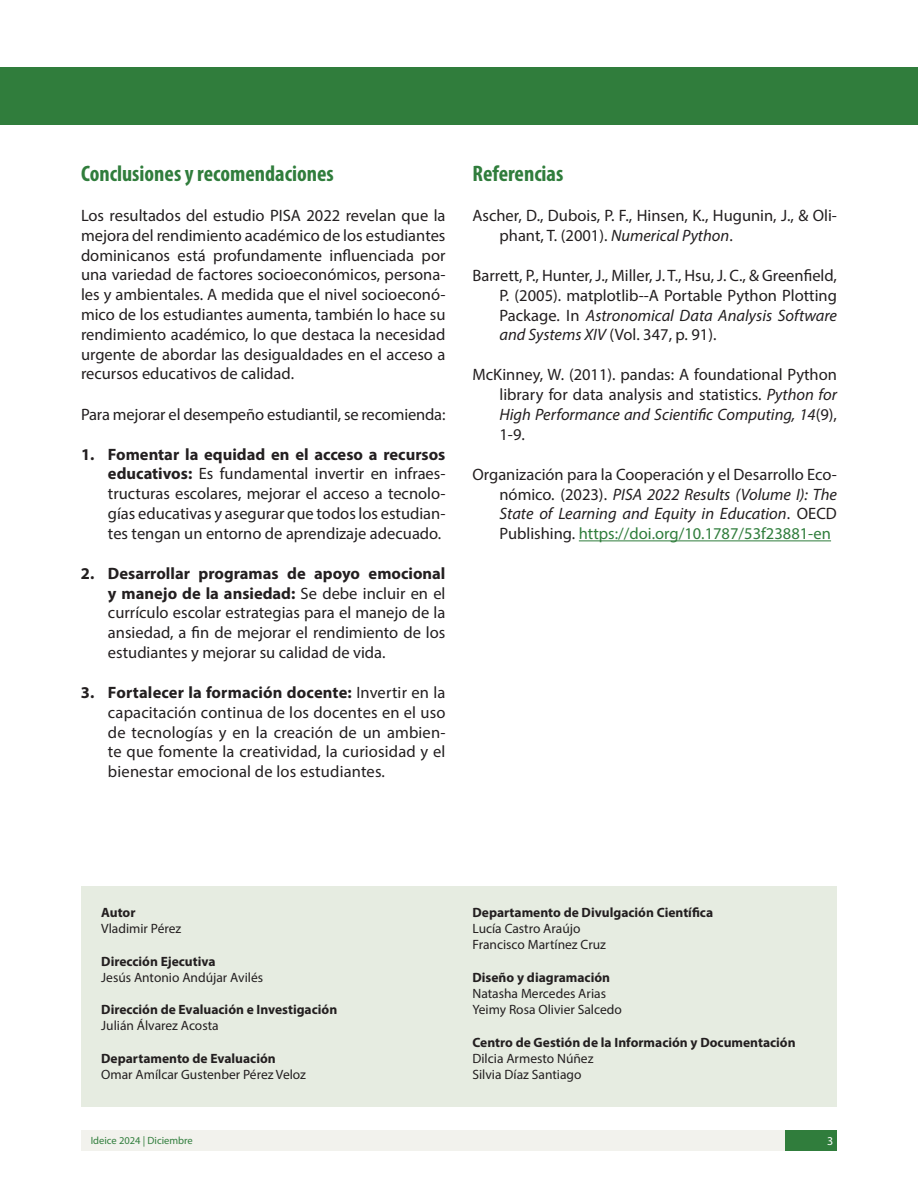
<style>
.page{position:relative;width:918px;height:1188px;background:#fff}
.page>*{position:absolute;margin:0;border:0;box-sizing:border-box;transform-origin:0 0}
.t1{font:700 condensed 22.5px "Myriad Pro";color:#307d3c}
.t2{font:16.5px/19.8px "Myriad Pro";color:#231f20;text-align:justify}
.t3{font:13.5px/16.2px "Myriad Pro";color:#231f20}
.t4{font:700 13.5px "Myriad Pro";color:#231f20}
.t5{font:12px "Myriad Pro";color:#fff}
.t6{font:10.5px "Myriad Pro";color:#307d3c}
.s1{font-weight:700}
.s2{font-style:italic}
.s3{color:#307d3c}
</style>
<div class="page">
<div style="left:81px;top:1131px;width:731px;height:20px;background:#f2f2ed"></div>
<div style="left:786px;top:1131px;width:51px;height:20px;background:#307d3c"></div>
<div style="left:0;top:68px;width:918px;height:57px;background:#307d3c"></div>
<div style="left:81px;top:887px;width:756px;height:220px;background:#e6ece1"></div>
<hr style="left:579px;top:540px;width:252px;height:1px;background:#307d3c">
<h1 class="t1" style="left:81px;top:159px;width:254px">Conclusiones y recomendaciones</h1>
<p class="t2" style="left:81px;top:205px;width:366px">Los resultados del estudio PISA 2022 revelan que la mejora del rendimiento académico de los estudiantes dominicanos está profundamente influenciada por una variedad de factores socioeconómicos, persona&shy;les y ambientales. A medida que el nivel socioeconó&shy;mico de los estudiantes aumenta, también lo hace su rendimiento académico, lo que destaca la necesidad urgente de abordar las desigualdades en el acceso a recursos educativos de calidad.</p>
<p class="t2" style="left:81px;top:404px;width:366px">Para mejorar el desempeño estudiantil, se recomienda:</p>
<p class="t2" style="left:108px;top:444px;width:339px;text-indent:-27px"><span class="s1">1. Fomentar la equidad en el acceso a recursos educativos:</span> Es fundamental invertir en infraes&shy;tructuras escolares, mejorar el acceso a tecnolo&shy;gías educativas y asegurar que todos los estudian&shy;tes tengan un entorno de aprendizaje adecuado.</p>
<p class="t2" style="left:108px;top:563px;width:339px;text-indent:-27px"><span class="s1">2. Desarrollar programas de apoyo emocional y manejo de la ansiedad:</span> Se debe incluir en el currículo escolar estrategias para el manejo de la ansiedad, a fin de mejorar el rendimiento de los estudiantes y mejorar su calidad de vida.</p>
<p class="t2" style="left:108px;top:682px;width:339px;text-indent:-27px"><span class="s1">3. Fortalecer la formación docente:</span> Invertir en la capacitación continua de los docentes en el uso de tecnologías y en la creación de un ambien&shy;te que fomente la creatividad, la curiosidad y el bienestar emocional de los estudiantes.</p>
<h1 class="t1" style="left:472px;top:159px;width:92px">Referencias</h1>
<p class="t2" style="left:499px;top:205px;width:339px;text-indent:-27px">Ascher, D., Dubois, P. F., Hinsen, K., Hugunin, J., &amp; Oli&shy;phant, T. (2001). <span class="s2">Numerical Python</span>.</p>
<p class="t2" style="left:499px;top:265px;width:339px;text-indent:-27px">Barrett, P., Hunter, J., Miller, J. T., Hsu, J. C., &amp; Greenfield, P. (2005). matplotlib--A Portable Python Plotting Package. In <span class="s2">Astronomical Data Analysis Software and Systems XIV</span> (Vol. 347, p. 91).</p>
<p class="t2" style="left:499px;top:365px;width:339px;text-indent:-27px">McKinney, W. (2011). pandas: A foundational Python library for data analysis and statistics. <span class="s2">Python for High Performance and Scientific Computing, 14</span>(9), 1-9.</p>
<p class="t2" style="left:499px;top:464px;width:339px;text-indent:-27px">Organización para la Cooperación y el Desarrollo Eco&shy;nómico. (2023). <span class="s2">PISA 2022 Results (Volume I): The State of Learning and Equity in Education</span>. OECD Publishing. <span class="s3">https://doi.org/10.1787/53f23881-en</span></p>
<p class="t4" style="left:101px;top:904px;width:36px">Autor</p>
<p class="t3" style="left:101px;top:920px;width:82px">Vladimir Pérez</p>
<p class="t4" style="left:101px;top:952px;width:116px">Dirección Ejecutiva</p>
<p class="t3" style="left:101px;top:969px;width:163px">Jesús Antonio Andújar Avilés</p>
<p class="t4" style="left:101px;top:1001px;width:238px">Dirección de Evaluación e Investigación</p>
<p class="t3" style="left:101px;top:1018px;width:119px">Julián Álvarez Acosta</p>
<p class="t4" style="left:101px;top:1050px;width:176px">Departamento de Evaluación</p>
<p class="t3" style="left:101px;top:1066px;width:206px">Omar Amílcar Gustenber Pérez Veloz</p>
<p class="t4" style="left:472px;top:904px;width:242px">Departamento de Divulgación Científica</p>
<p class="t3" style="left:472px;top:920px;width:135px">Lucía Castro Araújo<br>Francisco Martínez Cruz</p>
<p class="t4" style="left:472px;top:969px;width:139px">Diseño y diagramación</p>
<p class="t3" style="left:472px;top:985px;width:151px">Natasha Mercedes Arias<br>Yeimy Rosa Olivier Salcedo</p>
<p class="t4" style="left:472px;top:1033px;width:325px">Centro de Gestión de la Información y Documentación</p>
<p class="t3" style="left:472px;top:1050px;width:122px">Dilcia Armesto Núñez<br>Silvia Díaz Santiago</p>
<p class="t6" style="left:91px;top:1134px;width:104px">Ideice 2024 | Diciembre</p>
<p class="t5" style="left:827px;top:1134px;width:8px">3</p>
</div>
